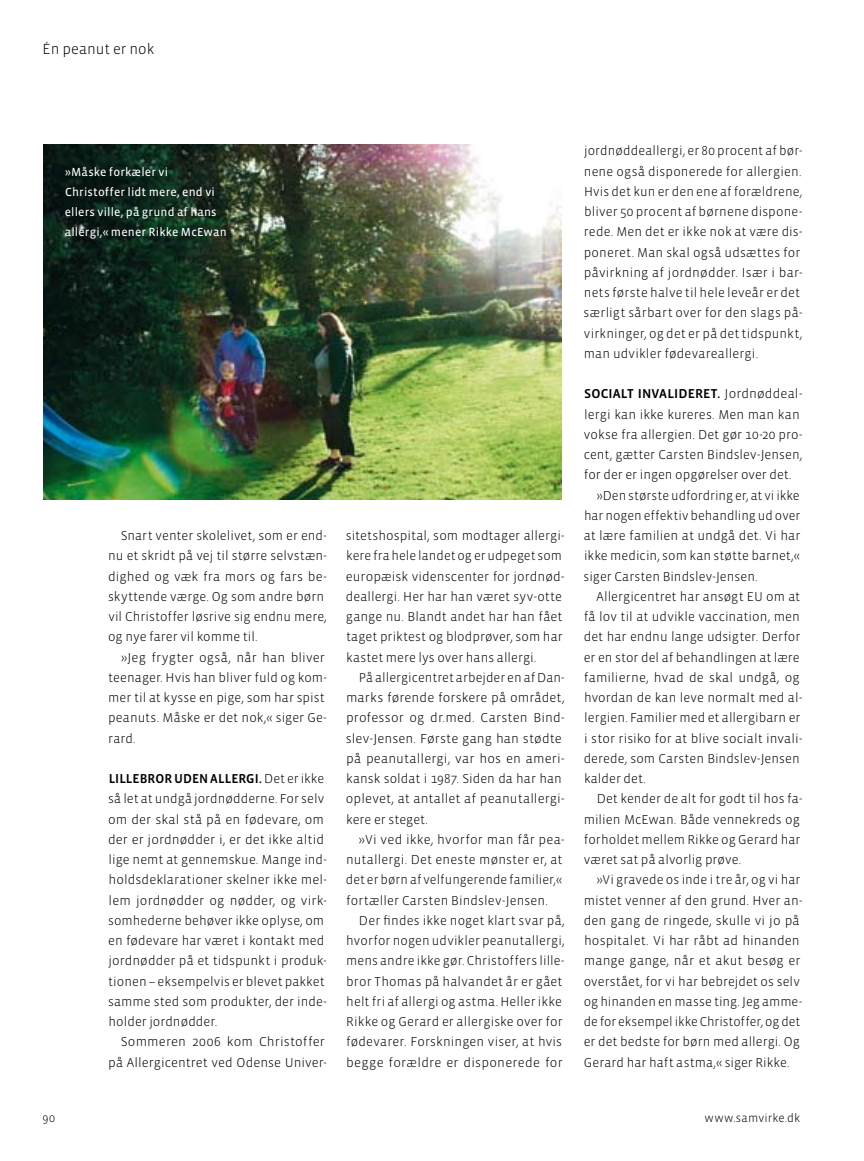
<style>
.page{position:relative;width:864px;height:1161px;background:#fff}
.page>*{position:absolute;margin:0;border:0;box-sizing:border-box;transform-origin:0 0}
.t1{font:300 15px "Vista Sans";color:#000}
.t2{font:300 13.2px/20.2px "Vista Sans";letter-spacing:.005em;color:#000}
.t3{font:13.2px "Vista Sans Med";letter-spacing:.005em;color:#000}
.t4{font:12px/20.2px "Vista Sans Reg";letter-spacing:.015em;color:#fff}
.t5{font:300 12px "Vista Sans";letter-spacing:.015em;color:#000}
.s1{font-family:"Vista Sans";font-weight:300}
</style>
<div class="page">
<img style="left:44px;top:144px;width:517px;height:355px">
<p class="t1" style="left:43px;top:42px;width:113px">Én peanut er nok</p>
<p class="t4" style="left:65px;top:162px;width:163px">»Måske forkæler vi<br>Christoffer lidt mere, end vi ellers ville, på grund af hans allergi,« mener Rikke McEwan</p>
<p class="t2" style="left:108px;top:526px;width:220px;text-indent:13px">Snart venter skolelivet, som er end&shy;nu et skridt på vej til større selvstæn&shy;dighed og væk fra mors og fars be&shy;skyttende værge. Og som andre børn vil Christoffer løsrive sig endnu mere, og nye farer vil komme til.</p>
<p class="t2" style="left:108px;top:647px;width:220px;text-indent:13px">»Jeg frygter også, når han bliver teenager. Hvis han bliver fuld og kom&shy;mer til at kysse en pige, som har spist peanuts. Måske er det nok,« siger Ge&shy;rard.</p>
<p class="t3" style="left:109px;top:772px;width:217px">LILLEBROR UDEN ALLERGI. <span class="s1">Det er ikke</span></p>
<p class="t2" style="left:108px;top:789px;width:220px">så let at undgå jordnødderne. For selv om der skal stå på en fødevare, om der er jordnødder i, er det ikke altid lige nemt at gennemskue. Mange ind&shy;holdsdeklarationer skelner ikke mel&shy;lem jordnødder og nødder, og virk&shy;somhederne behøver ikke oplyse, om en fødevare har været i kontakt med jordnødder på et tidspunkt i produk&shy;tionen – eksempelvis er blevet pakket samme sted som produkter, der inde&shy;holder jordnødder.</p>
<p class="t2" style="left:108px;top:1032px;width:220px;text-align:right">Sommeren 2006 kom Christoffer på Allergicentret ved Odense Univer-</p>
<p class="t2" style="left:346px;top:526px;width:220px">sitetshospital, som modtager allergi&shy;kere fra hele landet og er udpeget som europæisk videnscenter for jordnød&shy;deallergi. Her har han været syv-otte gange nu. Blandt andet har han fået taget priktest og blodprøver, som har kastet mere lys over hans allergi.</p>
<p class="t2" style="left:346px;top:667px;width:220px;text-indent:13px">På allergicentret arbejder en af Dan&shy;marks førende forskere på området, professor og dr.med. Carsten Bind&shy;slev-Jensen. Første gang han stødte på peanutallergi, var hos en ameri&shy;kansk soldat i 1987. Siden da har han oplevet, at antallet af peanutallergi&shy;kere er steget.</p>
<p class="t2" style="left:346px;top:829px;width:220px;text-indent:13px">»Vi ved ikke, hvorfor man får pea&shy;nutallergi. Det eneste mønster er, at det er børn af velfungerende familier,« fortæller Carsten Bindslev-Jensen.</p>
<p class="t2" style="left:346px;top:910px;width:220px;text-indent:13px">Der findes ikke noget klart svar på, hvorfor nogen udvikler peanutallergi, mens andre ikke gør. Christoffers lille&shy;bror Thomas på halvandet år er gået helt fri af allergi og astma. Heller ikke Rikke og Gerard er allergiske over for fødevarer. Forskningen viser, at hvis begge forældre er disponerede for</p>
<p class="t2" style="left:583px;top:141px;width:220px">jordnøddeallergi, er 80 procent af bør&shy;nene også disponerede for allergien.<br>Hvis det kun er den ene af forældrene, bliver 50 procent af børnene dispone&shy;rede. Men det er ikke nok at være dis&shy;poneret. Man skal også udsættes for påvirkning af jordnødder. Især i bar&shy;nets første halve til hele leveår er det særligt sårbart over for den slags på&shy;virkninger, og det er på det tidspunkt, man udvikler fødevareallergi.</p>
<p class="t3" style="left:584px;top:387px;width:220px">SOCIALT INVALI DERET. <span class="s1">Jordnøddeal-</span></p>
<p class="t2" style="left:584px;top:404px;width:217px">lergi kan ikke kureres. Men man kan</p>
<p class="t2" style="left:583px;top:424px;width:220px">vokse fra allergien. Det gør 10-20 pro-</p>
<p class="t2" style="left:583px;top:445px;width:220px">cent, gætter Carsten Bindslev-Jensen,</p>
<p class="t2" style="left:583px;top:465px;width:209px">for der er ingen opgørelser over det.</p>
<p class="t2" style="left:596px;top:485px;width:204px">»Den største udfordring er, at vi ikke</p>
<p class="t2" style="left:583px;top:505px;width:218px">har nogen effektiv behandling ud over</p>
<p class="t2" style="left:583px;top:526px;width:218px">at lære familien at undgå det. Vi har</p>
<p class="t2" style="left:584px;top:546px;width:217px">ikke medicin, som kan støtte barnet,«</p>
<p class="t2" style="left:583px;top:566px;width:175px">siger Carsten Bindslev-Jensen.</p>
<p class="t2" style="left:596px;top:586px;width:205px">Allergicentret har ansøgt EU om at</p>
<p class="t2" style="left:583px;top:607px;width:217px">få lov til at udvikle vaccination, men</p>
<p class="t2" style="left:583px;top:627px;width:218px">det har endnu lange udsigter. Derfor</p>
<p class="t2" style="left:583px;top:647px;width:217px">er en stor del af behandlingen at lære</p>
<p class="t2" style="left:583px;top:667px;width:217px">familierne, hvad de skal undgå, og</p>
<p class="t2" style="left:583px;top:688px;width:220px">hvordan de kan leve normalt med al-</p>
<p class="t2" style="left:584px;top:708px;width:218px">lergien. Familier med et allergibarn er</p>
<p class="t2" style="left:584px;top:728px;width:220px">i stor risiko for at blive socialt invali-</p>
<p class="t2" style="left:583px;top:748px;width:217px">derede, som Carsten Bindslev-Jensen</p>
<p class="t2" style="left:583px;top:769px;width:63px">kalder det.</p>
<p class="t2" style="left:596px;top:789px;width:207px">Det kender de alt for godt til hos fa-</p>
<p class="t2" style="left:583px;top:809px;width:217px">milien McEwan. Både vennekreds og</p>
<p class="t2" style="left:583px;top:829px;width:218px">forholdet mellem Rikke og Gerard har</p>
<p class="t2" style="left:583px;top:850px;width:159px">været sat på alvorlig prøve.</p>
<p class="t2" style="left:596px;top:870px;width:205px">»Vi gravede os inde i tre år, og vi har</p>
<p class="t2" style="left:583px;top:890px;width:220px">mistet venner af den grund. Hver an-</p>
<p class="t2" style="left:583px;top:910px;width:217px">den gang de ringede, skulle vi jo på</p>
<p class="t2" style="left:583px;top:931px;width:217px">hospitalet. Vi har råbt ad hinanden</p>
<p class="t2" style="left:583px;top:951px;width:218px">mange gange, når et akut besøg er</p>
<p class="t2" style="left:583px;top:971px;width:217px">overstået, for vi har bebrejdet os selv</p>
<p class="t2" style="left:583px;top:991px;width:220px">og hinanden en masse ting. Jeg amme-</p>
<p class="t2" style="left:583px;top:1012px;width:218px">de for eksempel ikke Christoffer, og det</p>
<p class="t2" style="left:583px;top:1032px;width:218px">er det bedste for børn med allergi. Og</p>
<p class="t2" style="left:583px;top:1052px;width:207px">Gerard har haft astma,« siger Rikke.</p>
<p class="t5" style="left:43px;top:1111px;width:14px">90</p>
<p class="t5" style="left:704px;top:1111px;width:97px">www.samvirke.dk</p>
</div>
